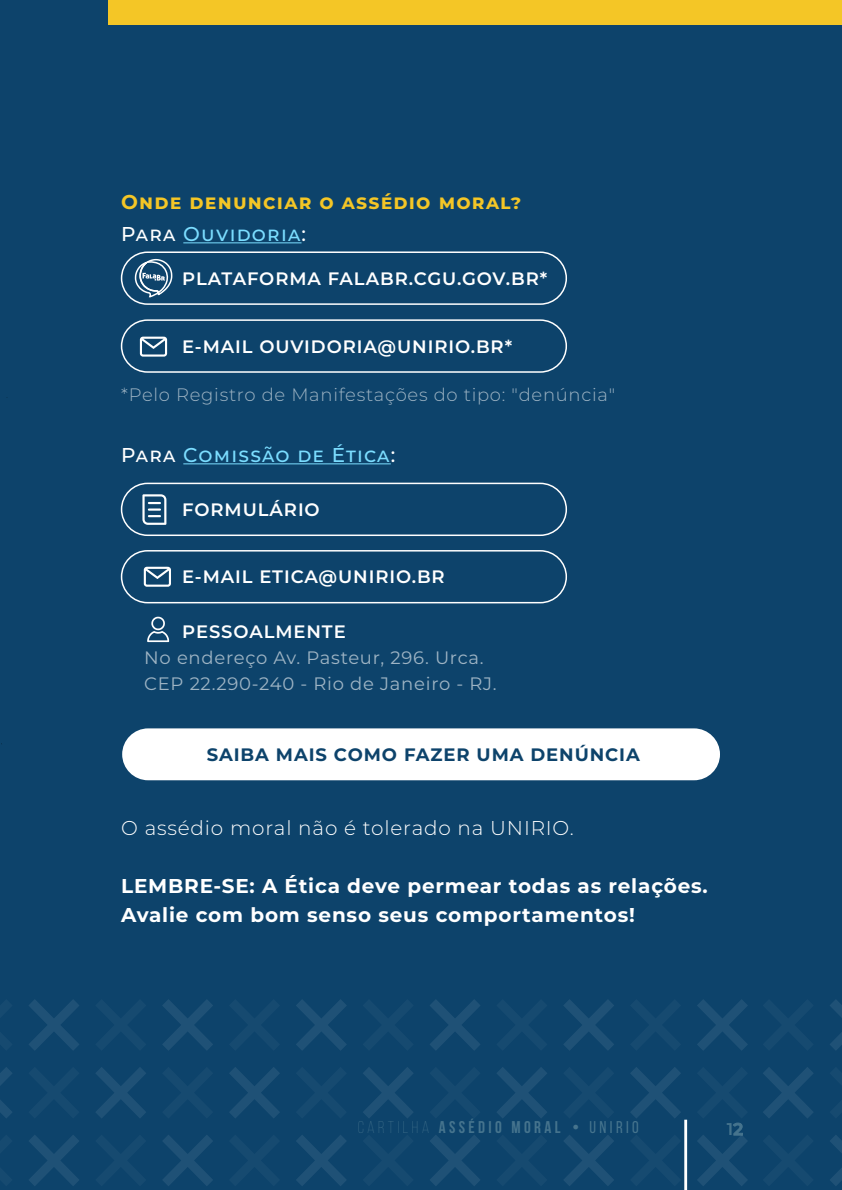
<style>
.page{position:relative;width:842px;height:1190px;background:#0d436b}
.page>*{position:absolute;margin:0;border:0;box-sizing:border-box;transform-origin:0 0}
.t1{font:700 20px/29px "Montserrat";letter-spacing:.04em;color:#fff}
.t2{font:700 20px/32px "Montserrat";letter-spacing:.06em;color:#f4c626}
.t3{font:300 20px "Montserrat";letter-spacing:.04em;color:#fff}
.t4{font:500 20px "Montserrat";letter-spacing:.06em;color:#7bddff}
.t5{font:600 18px "Montserrat";letter-spacing:.05em;color:#fff}
.t6{font:18px/25.5px "Montserrat";letter-spacing:.04em;color:#9eb4c4}
.t7{font:300 18px "Montserrat";letter-spacing:.04em;color:#9eb4c4}
.t8{font:700 18px "Montserrat";letter-spacing:.05em;color:#0d436b}
.t9{font:700 17px "Bebas Neue";letter-spacing:.2em;color:#6b94a4}
.t10{font:600 17px "Montserrat";color:#6b94a4}
.s1{font-weight:500;color:#fff}
.s2{font-weight:500;color:#7bddff}
.s3{color:#fff}
.s4{font-weight:300}
.s5{font-weight:400}
</style>
<div class="page">
<hr style="left:183px;top:242px;width:119px;height:1px;background:#7bddff">
<hr style="left:183px;top:463px;width:208px;height:1px;background:#7bddff">
<svg style="left:564px;top:999px;width:50px;height:52px"></svg>
<svg style="left:430px;top:999px;width:50px;height:51px"></svg>
<svg style="left:296px;top:999px;width:51px;height:52px"></svg>
<svg style="left:162px;top:999px;width:51px;height:52px"></svg>
<svg style="left:29px;top:999px;width:50px;height:51px"></svg>
<svg style="left:697px;top:999px;width:51px;height:51px"></svg>
<svg style="left:630px;top:1067px;width:51px;height:51px"></svg>
<svg style="left:497px;top:1067px;width:50px;height:51px"></svg>
<svg style="left:363px;top:1067px;width:50px;height:51px"></svg>
<svg style="left:229px;top:1067px;width:51px;height:51px"></svg>
<svg style="left:96px;top:1067px;width:50px;height:51px"></svg>
<svg style="left:0;top:1067px;width:12px;height:51px"></svg>
<svg style="left:564px;top:1135px;width:50px;height:51px"></svg>
<svg style="left:430px;top:1135px;width:50px;height:51px"></svg>
<svg style="left:296px;top:1135px;width:50px;height:51px"></svg>
<svg style="left:163px;top:1135px;width:50px;height:51px"></svg>
<svg style="left:29px;top:1135px;width:50px;height:51px"></svg>
<svg style="left:697px;top:1135px;width:50px;height:51px"></svg>
<svg style="left:830px;top:1000px;width:12px;height:50px"></svg>
<svg style="left:763px;top:1067px;width:50px;height:51px"></svg>
<svg style="left:830px;top:1135px;width:12px;height:51px"></svg>
<hr style="left:684px;top:1120px;width:3px;height:70px;background:#fff">
<div style="left:114px;top:0;width:728px;height:24px;background:#f4c626"></div>
<div style="left:121px;top:251px;width:446px;height:54px;border:2px solid #fff;border-radius:26px"></div>
<div style="left:121px;top:319px;width:446px;height:54px;border:2px solid #fff;border-radius:26px"></div>
<div style="left:121px;top:483px;width:446px;height:53px;border:2px solid #fff;border-radius:26px"></div>
<div style="left:122px;top:728px;width:598px;height:52px;background:#fff;border-radius:26px"></div>
<svg style="left:147px;top:617px;width:22px;height:25px"></svg>
<svg style="left:140px;top:337px;width:27px;height:20px"></svg>
<svg style="left:142px;top:494px;width:24px;height:31px"></svg>
<svg style="left:134px;top:258px;width:39px;height:40px"></svg>
<svg style="left:144px;top:567px;width:27px;height:20px"></svg>
<div style="left:121px;top:550px;width:446px;height:53px;border:2px solid #fff;border-radius:26px"></div>
<p class="t2" style="left:121px;top:185px;width:402px">Onde denunciar o assédio moral?<br><span class="s1">Para</span> <span class="s2">Ouvidoria</span><span class="s1">:</span></p>
<p class="t5" style="left:182px;top:266px;width:367px">PLATAFORMA FALABR.CGU.GOV.BR*</p>
<p class="t5" style="left:182px;top:334px;width:331px">E-MAIL OUVIDORIA@UNIRIO.BR*</p>
<p class="t7" style="left:121px;top:382px;width:496px">*Pelo Registro de Manifestações do tipo: "denúncia"</p>
<p class="t4" style="left:121px;top:441px;width:276px"><span class="s3">Para</span> Comissão de Ética<span class="s3">:</span></p>
<p class="t5" style="left:182px;top:497px;width:139px">FORMULÁRIO</p>
<p class="t5" style="left:182px;top:564px;width:264px">E-MAIL ETICA@UNIRIO.BR</p>
<p class="t5" style="left:182px;top:619px;width:165px">PESSOALMENTE</p>
<p class="t6" style="left:144px;top:645px;width:354px">No endereço Av. Pasteur, 296. Urca.<br>CEP 22.290-240 - Rio de Janeiro - RJ.</p>
<p class="t8" style="left:207px;top:742px;width:435px">SAIBA MAIS COMO FAZER UMA DENÚNCIA</p>
<p class="t3" style="left:121px;top:814px;width:454px">O assédio moral não é tolerado na UNIRIO.</p>
<p class="t1" style="left:121px;top:870px;width:588px">LEMBRE-SE: A Ética deve permear todas as relações.<br>Avalie com bom senso seus comportamentos!</p>
<p class="t9" style="left:357px;top:1118px;width:283px"><span class="s4">CARTILHA</span> ASSÉDIO MORAL • <span class="s5">UNIRIO</span></p>
<p class="t10" style="left:727px;top:1117px;width:18px">12</p>
</div>
